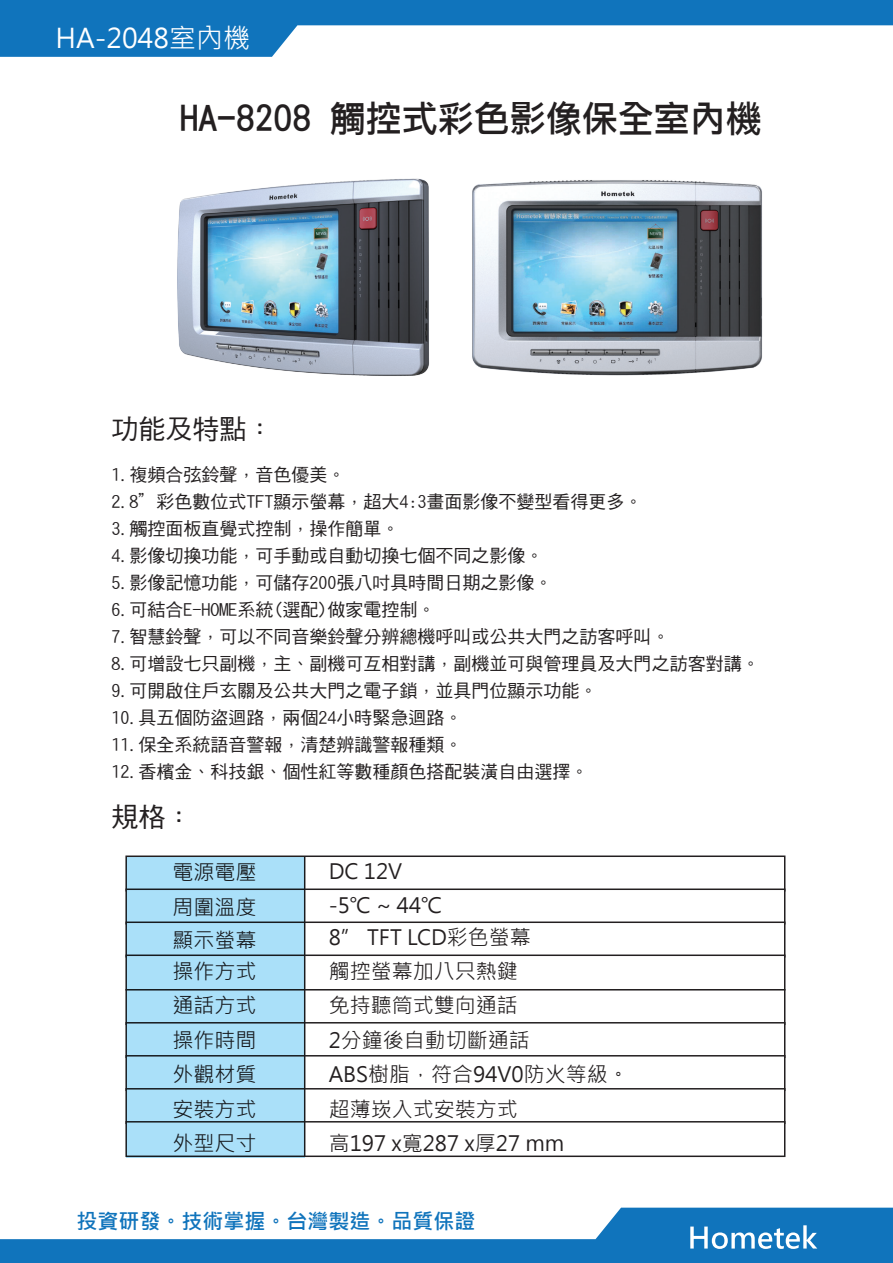
<style>
.page{position:relative;width:893px;height:1263px;background:#fff}
.page>*{position:absolute;margin:0;border:0;box-sizing:border-box;transform-origin:0 0}
.t1{font:36px "DF Li Hei W5 WIN BF";color:#231f20}
.t2{font:27px "Microsoft Jheng Hei";color:#fff}
.t3{font:27px "DF Hei Md HKSCS U";color:#231f20}
.t4{font:21px/34.3px "Microsoft Jheng Hei";color:#231f20}
.t5{font:700 21px "Microsoft Jheng Hei";color:#1074bc}
.t6{font:18px/27px "DF Hei Md HKSCS U";color:#231f20}
.s1{font-size:37.5px}
</style>
<div class="page">
<svg style="left:0;top:1208px;width:893px;height:55px;fill:#1074bc"></svg>
<svg style="left:0;top:0;width:893px;height:57px;fill:#1074bc"></svg>
<div style="left:125px;top:855px;width:660px;height:36px;border:2px solid #231f20"></div>
<div style="left:125px;top:888px;width:660px;height:36px;border:2px solid #231f20"></div>
<div style="left:125px;top:921px;width:660px;height:36px;border:2px solid #231f20"></div>
<div style="left:125px;top:954px;width:660px;height:36px;border:2px solid #231f20"></div>
<div style="left:125px;top:989px;width:660px;height:36px;border:2px solid #231f20"></div>
<div style="left:125px;top:1022px;width:660px;height:36px;border:2px solid #231f20"></div>
<div style="left:125px;top:1055px;width:660px;height:36px;border:2px solid #231f20"></div>
<div style="left:125px;top:1088px;width:660px;height:36px;border:2px solid #231f20"></div>
<div style="left:125px;top:1121px;width:660px;height:36px;border:2px solid #231f20"></div>
<hr style="left:304px;top:856px;width:1px;height:300px;background:#231f20">
<div style="left:126px;top:857px;width:179px;height:300px;background:#aae0f9"></div>
<svg style="left:690px;top:1225px;width:127px;height:24px"></svg>
<img style="left:177px;top:180px;width:190px;height:196px">
<img style="left:367px;top:178px;width:396px;height:198px">
<h2 class="t2" style="left:56px;top:21px;width:196px">HA-2048室內機</h2>
<h1 class="t1" style="left:180px;top:100px;width:583px"><span class="s1">HA-8208</span> 觸控式彩色影像保全室內機</h1>
<h2 class="t3" style="left:112px;top:415px;width:163px">功能及特點：</h2>
<p class="t6" style="left:112px;top:461px;width:649px">1.複頻合弦鈴聲，音色優美。<br>2.8”彩色數位式TFT顯示螢幕，超大4:3畫面影像不變型看得更多。<br>3.觸控面板直覺式控制，操作簡單。<br>4.影像切換功能，可手動或自動切換七個不同之影像。<br>5.影像記憶功能，可儲存200張八吋具時間日期之影像。<br>6.可結合E-HOME系統(選配)做家電控制。<br>7.智慧鈴聲，可以不同音樂鈴聲分辨總機呼叫或公共大門之訪客呼叫。<br>8.可增設七只副機，主、副機可互相對講，副機並可與管理員及大門之訪客對講。<br>9.可開啟住戶玄關及公共大門之電子鎖，並具門位顯示功能。<br>10.具五個防盜迴路，兩個24小時緊急迴路。<br>11.保全系統語音警報，清楚辨識警報種類。<br>12.香檳金、科技銀、個性紅等數種顏色搭配裝潢自由選擇。</p>
<h2 class="t3" style="left:112px;top:803px;width:82px">規格：</h2>
<p class="t4" style="left:173px;top:855px;width:85px">電源電壓</p>
<p class="t4" style="left:329px;top:854px;width:115px">DC 12V -5℃ ~ 44℃</p>
<p class="t4" style="left:173px;top:890px;width:85px">周圍溫度</p>
<p class="t4" style="left:173px;top:923px;width:85px">顯示螢幕</p>
<p class="t4" style="left:329px;top:920px;width:204px">8” TFT LCD彩色螢幕</p>
<p class="t4" style="left:173px;top:954px;width:85px">操作方式</p>
<p class="t4" style="left:329px;top:954px;width:190px">觸控螢幕加八只熱鍵</p>
<p class="t4" style="left:173px;top:988px;width:85px">通話方式</p>
<p class="t4" style="left:329px;top:988px;width:190px">免持聽筒式雙向通話</p>
<p class="t4" style="left:173px;top:1023px;width:85px">操作時間</p>
<p class="t4" style="left:329px;top:1023px;width:203px">2分鐘後自動切斷通話</p>
<p class="t4" style="left:173px;top:1057px;width:85px">外觀材質安裝方式</p>
<p class="t4" style="left:329px;top:1057px;width:302px">ABS樹脂，符合94V0防火等級。超薄崁入式安裝方式</p>
<p class="t4" style="left:173px;top:1126px;width:85px">外型尺寸</p>
<p class="t4" style="left:329px;top:1126px;width:237px">高197 x寬287 x厚27 mm</p>
<p class="t5" style="left:76px;top:1208px;width:400px">投資研發。技術掌握。台灣製造。品質保證</p>
</div>
